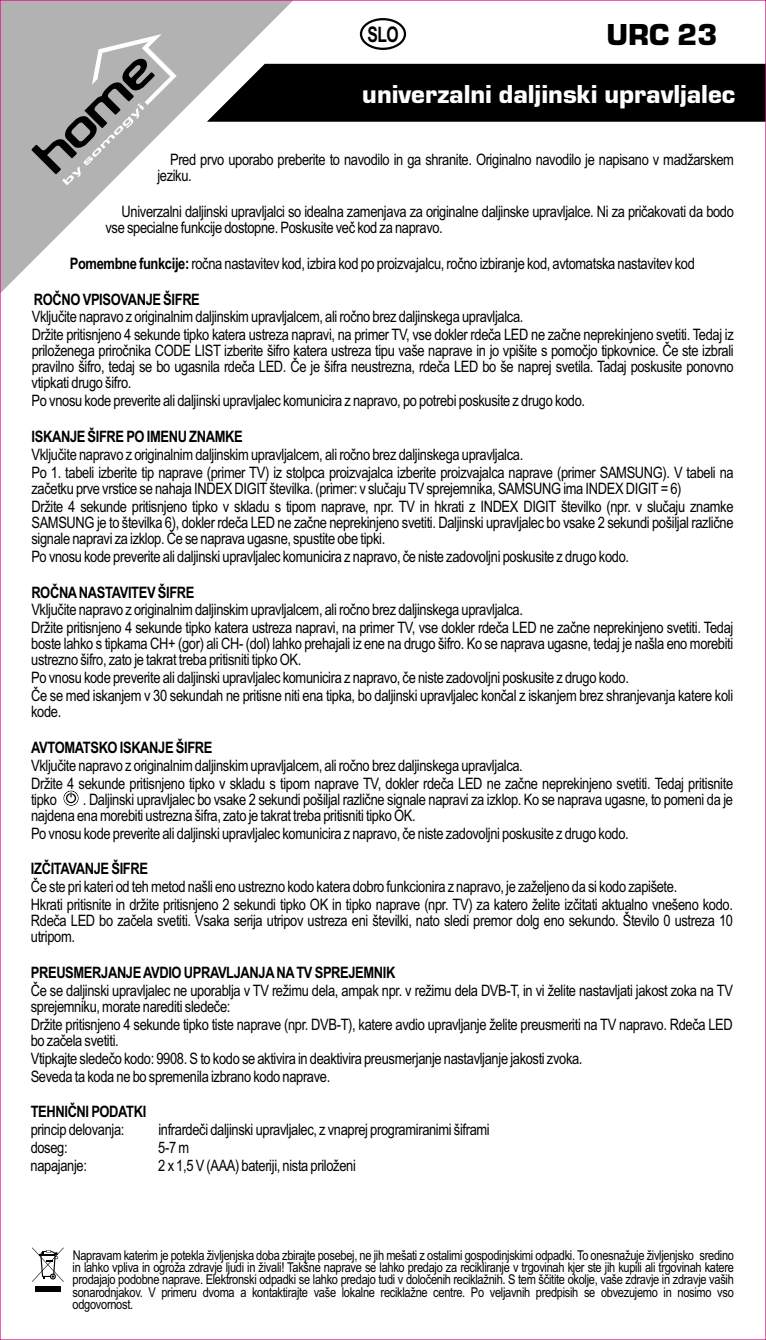
<style>
.page{position:relative;width:766px;height:1340px;background:#fff}
.page>*{position:absolute;margin:0;border:0;box-sizing:border-box;transform-origin:0 0}
.t1{font:31.5px "Eurostile TEE Blac";color:#000}
.t2{font:27px "Eurostile TEE Blac";color:#fefefe}
.t3{font:700 21.6px "Arial Narrow";color:#000;scale:.89 1}
.t4{font:15.75px/16px "Arial Narrow";letter-spacing:-.025em;color:#000}
.t5{font:700 15.75px "Arial Narrow";letter-spacing:-.025em;color:#000}
.t6{font:13.5px/12.2px "Arial Narrow";letter-spacing:-.025em;color:#000;text-align:justify}
.s1{font-weight:700}
</style>
<div class="page">
<div style="left:306px;top:64px;width:457px;height:58px;background:#000"></div>
<svg style="left:2px;top:2px;width:304px;height:290px"></svg>
<svg style="left:31px;top:34px;width:146px;height:151px"></svg>
<svg style="left:360px;top:18px;width:46px;height:32px"></svg>
<svg style="left:63px;top:790px;width:15px;height:15px"></svg>
<svg style="left:32px;top:1247px;width:32px;height:34px"></svg>
<div style="left:35px;top:1285px;width:26px;height:6px;background:#000"></div>
<h3 class="t3" style="left:367px;top:26px;width:37px">SLO</h3>
<h1 class="t1" style="left:606px;top:21px;width:112px">URC 23</h1>
<h2 class="t2" style="left:362px;top:83px;width:374px">univerzalni daljinski upravljalec</h2>
<p class="t4" style="left:157px;top:153px;width:578px;text-indent:13px">Pred prvo uporabo preberite to navodilo in ga shranite. Originalno navodilo je napisano v madžarskem jeziku.</p>
<p class="t4" style="left:105px;top:205px;width:629px;text-indent:16px">Univerzalni daljinski upravljalci so idealna zamenjava za originalne daljinske upravljalce. Ni za pričakovati da bodo vse specialne funkcije dostopne. Poskusite več kod za napravo.</p>
<p class="t4" style="left:70px;top:257px;width:626px"><span class="s1">Pomembne funkcije:</span> ročna nastavitev kod, izbira kod po proizvajalcu, ročno izbiranje kod, avtomatska nastavitev kod</p>
<p class="t5" style="left:34px;top:293px;width:167px">ROČNO VPISOVANJE ŠIFRE</p>
<p class="t4" style="left:32px;top:309px;width:703px;line-height:17.8px">Vključite napravo z originalnim daljinskim upravljalcem, ali ročno brez daljinskega upravljalca.<br>Držite pritisnjeno 4 sekunde tipko katera ustreza napravi, na primer TV, vse dokler rdeča LED ne začne neprekinjeno svetiti. Tedaj iz</p>
<p class="t4" style="left:32px;top:344px;width:703px;text-align:justify">priloženega priročnika CODE LIST izberite šifro katera ustreza tipu vaše naprave in jo vpišite s pomočjo tipkovnice. Če ste izbrali pravilno šifro, tedaj se bo ugasnila rdeča LED. Če je šifra neustrezna, rdeča LED bo še naprej svetila. Tadaj poskusite ponovno vtipkati drugo šifro.</p>
<p class="t4" style="left:32px;top:394px;width:555px">Po vnosu kode preverite ali daljinski upravljalec komunicira z napravo, po potrebi poskusite z drugo kodo.</p>
<p class="t5" style="left:32px;top:430px;width:212px">ISKANJE ŠIFRE PO IMENU ZNAMKE</p>
<p class="t4" style="left:32px;top:447px;width:703px;line-height:17.8px">Vključite napravo z originalnim daljinskim upravljalcem, ali ročno brez daljinskega upravljalca.<br>Po 1. tabeli izberite tip naprave (primer TV) iz stolpca proizvajalca izberite proizvajalca naprave (primer SAMSUNG). V tabeli na</p>
<p class="t4" style="left:31px;top:481px;width:703px;line-height:17.8px">začetku prve vrstice se nahaja INDEX DIGITštevilka. (primer: v slučaju TV sprejemnika, SAMSUNG ima INDEX DIGIT= 6)<br>Držite 4 sekunde pritisnjeno tipko v skladu s tipom naprave, npr. TV in hkrati z INDEX DIGIT številko (npr. v slučaju znamke</p>
<p class="t4" style="left:31px;top:515px;width:703px">SAMSUNG je to številka 6), dokler rdeča LED ne začne neprekinjeno svetiti. Daljinski upravljalec bo vsake 2 sekundi pošiljal različne signale napravi za izklop. Če se naprava ugasne, spustite obe tipki.</p>
<p class="t4" style="left:31px;top:549px;width:599px">Po vnosu kode preverite ali daljinski upravljalec komunicira z napravo, če niste zadovoljni poskusite z drugo kodo.</p>
<p class="t5" style="left:31px;top:586px;width:164px">ROČNANASTAVITEV ŠIFRE</p>
<p class="t4" style="left:31px;top:602px;width:703px;line-height:17.8px">Vključite napravo z originalnim daljinskim upravljalcem, ali ročno brez daljinskega upravljalca.<br>Držite pritisnjeno 4 sekunde tipko katera ustreza napravi, na primer TV, vse dokler rdeča LED ne začne neprekinjeno svetiti. Tedaj</p>
<p class="t4" style="left:31px;top:637px;width:703px">boste lahko s tipkama CH+ (gor) ali CH- (dol) lahko prehajali iz ene na drugo šifro. Ko se naprava ugasne, tedaj je našla eno morebiti ustrezno šifro, zato je takrat treba pritisniti tipko OK.</p>
<p class="t4" style="left:31px;top:670px;width:703px;line-height:17.8px">Po vnosu kode preverite ali daljinski upravljalec komunicira z napravo, če niste zadovoljni poskusite z drugo kodo.<br>Če se med iskanjem v 30 sekundah ne pritisne niti ena tipka, bo daljinski upravljalec končal z iskanjem brez shranjevanja katere koli</p>
<p class="t4" style="left:31px;top:705px;width:32px">kode.</p>
<p class="t5" style="left:31px;top:741px;width:183px">AVTOMATSKO ISKANJE ŠIFRE</p>
<p class="t4" style="left:31px;top:757px;width:703px;line-height:17.8px">Vključite napravo z originalnim daljinskim upravljalcem, ali ročno brez daljinskega upravljalca.<br>Držite 4 sekunde pritisnjeno tipko v skladu s tipom naprave TV, dokler rdeča LED ne začne neprekinjeno svetiti. Tedaj pritisnite</p>
<p class="t4" style="left:31px;top:792px;width:27px">tipko</p>
<p class="t4" style="left:31px;top:792px;width:703px;text-indent:52px">. Daljinski upravljalec bo vsake 2 sekundi pošiljal različne signale napravi za izklop. Ko se naprava ugasne, to pomeni da je najdena ena morebiti ustrezna šifra, zato je takrat treba pritisniti tipko OK.</p>
<p class="t4" style="left:31px;top:826px;width:599px">Po vnosu kode preverite ali daljinski upravljalec komunicira z napravo, če niste zadovoljni poskusite z drugo kodo.</p>
<p class="t5" style="left:31px;top:863px;width:118px">IZČITAVANJE ŠIFRE</p>
<p class="t4" style="left:31px;top:879px;width:703px;line-height:17.8px">Če ste pri kateri od teh metod našli eno ustrezno kodo katera dobro funkcionira z napravo, je zaželjeno da si kodo zapišete.<br>Hkrati pritisnite in držite pritisnjeno 2 sekundi tipko OK in tipko naprave (npr. TV) za katero želite izčitati aktualno vnešeno kodo.</p>
<p class="t4" style="left:31px;top:914px;width:703px">Rdeča LED bo začela svetiti. Vsaka serija utripov ustreza eni številki, nato sledi premor dolg eno sekundo. Število 0 ustreza 10 utripom.</p>
<p class="t5" style="left:31px;top:966px;width:366px">PREUSMERJANJE AVDIO UPRAVLJANJANATV SPREJEMNIK</p>
<p class="t4" style="left:31px;top:983px;width:703px">Če se daljinski upravljalec ne uporablja v TV režimu dela, ampak npr. v režimu dela DVB-T, in vi želite nastavljati jakost zoka na TV sprejemniku, morate narediti sledeče:</p>
<p class="t4" style="left:31px;top:1017px;width:703px">Držite pritisnjeno 4 sekunde tipko tiste naprave (npr. DVB-T), katere avdio upravljanje želite preusmeriti na TV napravo. Rdeča LED bo začela svetiti.</p>
<p class="t4" style="left:31px;top:1050px;width:553px;line-height:17.8px">Vtipkajte sledečo kodo: 9908. S to kodo se aktivira in deaktivira preusmerjanje nastavljanje jakosti zvoka.<br>Seveda ta koda ne bo spremenila izbrano kodo naprave.</p>
<p class="t5" style="left:31px;top:1105px;width:117px">TEHNIČNI PODATKI</p>
<p class="t4" style="left:31px;top:1123px;width:95px">princip delovanja:</p>
<p class="t4" style="left:158px;top:1123px;width:333px">infrardeči daljinski upravljalec, z vnaprej programiranimi šiframi</p>
<p class="t4" style="left:31px;top:1140px;width:38px">doseg:</p>
<p class="t4" style="left:158px;top:1140px;width:32px">5-7 m</p>
<p class="t4" style="left:31px;top:1158px;width:58px">napajanje:</p>
<p class="t4" style="left:158px;top:1158px;width:199px">2 x 1,5 V (AAA) bateriji, nista priloženi</p>
<p class="t6" style="left:72px;top:1250px;width:662px">Napravam katerim je potekla življenjska doba zbirajte posebej, ne jih mešati z ostalimi gospodinjskimi odpadki. To onesnažuje življenjsko sredino in lahko vpliva in ogroža zdravje ljudi in živali! Takšne naprave se lahko predajo za recikliranje v trgovinah kjer ste jih kupili ali trgovinah katere prodajajo podobne naprave. Elektronski odpadki se lahko predajo tudi v določenih reciklažnih. S tem ščitite okolje, vaše zdravje in zdravje vaših sonarodnjakov. V primeru dvoma a kontaktirajte vaše lokalne reciklažne centre. Po veljavnih predpisih se obvezujemo in nosimo vso odgovornost.</p>
</div>
